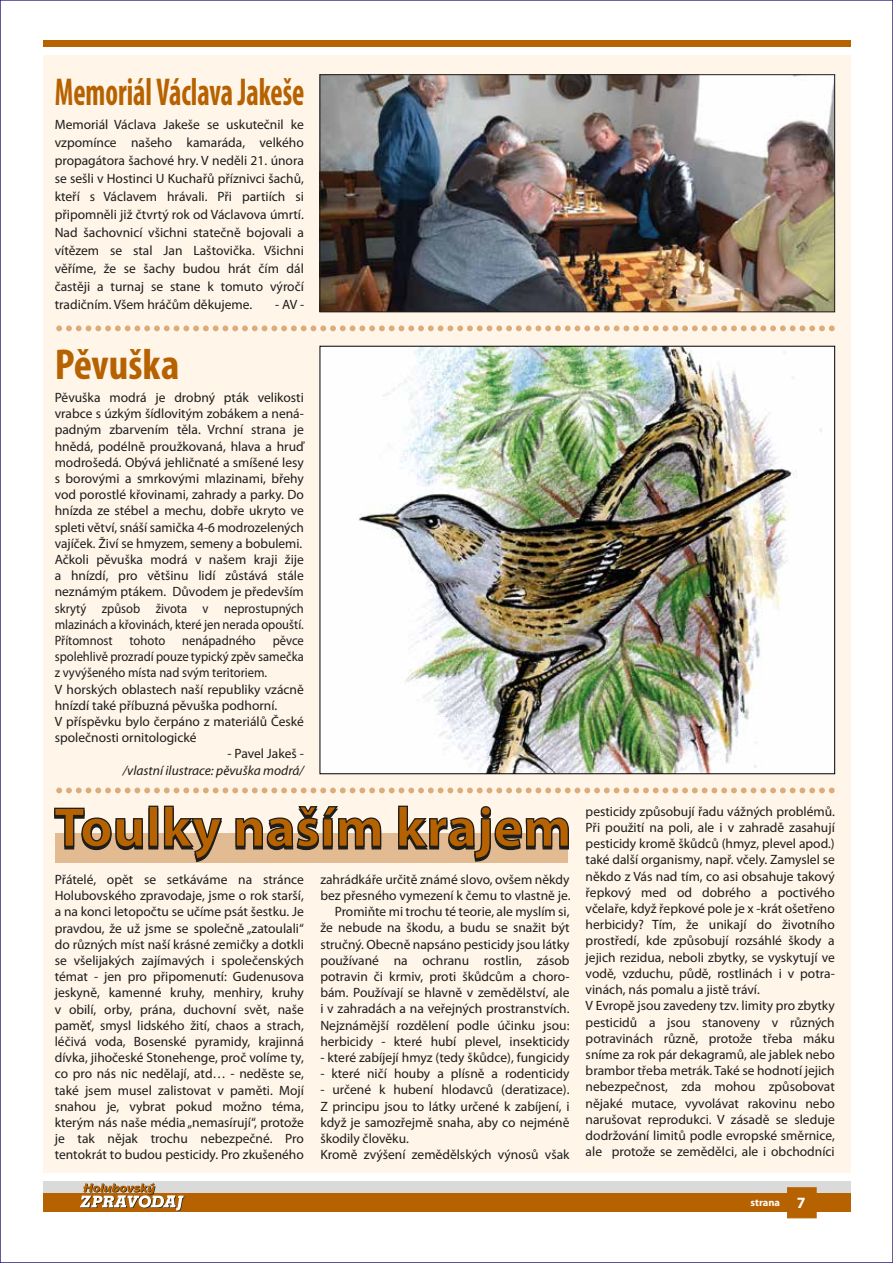
<style>
.page{position:relative;width:893px;height:1263px;background:#fff}
.page>*{position:absolute;margin:0;border:0;box-sizing:border-box;transform-origin:0 0}
.t1{font:700 condensed 43.5px "Myriad Pro";color:#b66200}
.t2{font:700 condensed 39px "Myriad Pro";color:#b66200;scale:.75 1}
.t3{font:13.5px/16.2px "Myriad Pro";color:#1d1d1b}
.t4{font:italic 13.5px "Myriad Pro";color:#1d1d1b}
.t5{font:700 10.5px "Myriad Pro";color:#fff}
.s1{font-size:15.75px}
</style>
<div class="page">
<div style="left:43px;top:55px;width:807px;height:1117px;background:#fff5e9"></div>
<svg style="left:56px;top:325px;width:779px;height:6px"></svg>
<svg style="left:56px;top:787px;width:779px;height:6px"></svg>
<div style="left:43px;top:1181px;width:807px;height:15px;background:#dadada"></div>
<div style="left:43px;top:1193px;width:807px;height:19px;background:#b66200"></div>
<svg style="left:787px;top:1187px;width:30px;height:31px"></svg>
<svg style="left:80px;top:1183px;width:104px;height:28px"></svg>
<div style="left:43px;top:40px;width:807px;height:6px;background:#b66200"></div>
<img style="left:321px;top:76px;width:512px;height:234px">
<div style="left:319px;top:74px;width:516px;height:238px;border:1px solid #1d1d1b"></div>
<img style="left:321px;top:348px;width:512px;height:424px">
<div style="left:56px;top:834px;width:512px;height:29px;background:#e3bb92"></div>
<div style="left:148px;top:808px;width:10px;height:41px;background:#1d1d1b"></div>
<svg style="left:54px;top:807px;width:90px;height:44px"></svg>
<div style="left:148px;top:806px;width:10px;height:41px;background:#b66200;border:1px solid #1d1d1b"></div>
<svg style="left:163px;top:805px;width:60px;height:57px"></svg>
<svg style="left:235px;top:806px;width:147px;height:45px"></svg>
<svg style="left:397px;top:805px;width:172px;height:57px"></svg>
<h2 class="t2" style="left:55px;top:68px;width:334px">Memoriál Václava Jakeše</h2>
<p class="t3" style="left:55px;top:115px;width:251px;line-height:18px;text-align:justify">Memoriál Václava Jakeše se uskutečnil ke vzpomínce našeho kamaráda, velkého propagátora šachové hry. V neděli 21. února se sešli v Hostinci U Kuchařů příznivci šachů, kteří s Václavem hrávali. Při partiích si připomněli již čtvrtý rok od Václavova úmrtí.<br>Nad šachovnicí všichni statečně bojovali a vítězem se stal Jan Laštovička. Všichni věříme, že se šachy budou hrát čím dál častěji a turnaj se stane k tomuto výročí tradičním. Všem hráčům děkujeme.</p>
<p class="t3" style="left:275px;top:296px;width:31px">- AV -</p>
<h1 class="t1" style="left:55px;top:337px;width:126px">Pěvuška</h1>
<p class="t3" style="left:55px;top:389px;width:251px">Pěvuška modrá je drobný pták velikosti vrabce s úzkým šídlovitým zobákem a nená&shy;padným zbarvením těla. Vrchní strana je hnědá, podélně proužkovaná, hlava a hruď modrošedá. Obývá jehličnaté a smíšené lesy s borovými a smrkovými mlazinami, břehy vod porostlé křovinami, zahrady a parky. Do hnízda ze stébel a mechu, dobře ukryto ve spleti větví, snáší samička 4-6 modrozelených vajíček. Živí se hmyzem, semeny a bobulemi.<br>Ačkoli pěvuška modrá v našem kraji žije a hnízdí, pro většinu lidí zůstává stále neznámým ptákem. Důvodem je především skrytý způsob života v neprostupných mlazinách a křovinách, které jen nerada opouští.<br>Přítomnost tohoto nenápadného pěvce spolehlivě prozradí pouze typický zpěv samečka z vyvýšeného místa nad svým teritoriem.<br>V horských oblastech naší republiky vzácně hnízdí také příbuzná pěvuška podhorní.<br>V příspěvku bylo čerpáno z materiálů České společnosti ornitologické</p>
<p class="t3" style="left:228px;top:745px;width:78px">- Pavel Jakeš -</p>
<p class="t4" style="left:123px;top:762px;width:183px">/vlastní ilustrace: pěvuška modrá/</p>
<p class="t3" style="left:55px;top:871px;width:251px;text-align:justify">Přátelé, opět se setkáváme na stránce Holubovského zpravodaje, jsme o rok starší, a na konci letopočtu se učíme psát šestku. Je pravdou, že už jsme se společně „zatoulali“ do různých míst naší krásné zemičky a dotkli se všelijakých zajímavých i společenských témat - jen pro připomenutí: Gudenusova jeskyně, kamenné kruhy, menhiry, kruhy v obilí, orby, prána, duchovní svět, naše paměť, smysl lidského žití, chaos a strach, léčivá voda, Bosenské pyramidy, krajinná dívka, jihočeské Stonehenge, proč volíme ty, co pro nás nic nedělají, atd… - neděste se, také jsem musel zalistovat v paměti. Mojí snahou je, vybrat pokud možno téma, kterým nás naše média „nemasírují“, protože je tak nějak trochu nebezpečné. Pro tentokrát to budou pesticidy. Pro zkušeného</p>
<p class="t3" style="left:320px;top:871px;width:252px;text-align:right">zahrádkáře určitě známé slovo, ovšem někdy bez přesného vymezení k čemu to vlastně je.<br>Promiňte mi trochu té teorie, ale myslím si, že nebude na škodu, a budu se snažit být stručný. Obecně napsáno pesticidy jsou látky používané na ochranu rostlin, zásob potravin či krmiv, proti škůdcům a choro&shy;bám. Používají se hlavně v zemědělství, ale i v zahradách a na veřejných prostranstvích.<br>Nejznámější rozdělení podle účinku jsou: herbicidy - které hubí plevel, insekticidy</p>
<p class="t3" style="left:320px;top:1049px;width:251px">- které zabíjejí hmyz (tedy škůdce), fungicidy</p>
<p class="t3" style="left:320px;top:1065px;width:251px">- které ničí houby a plísně a rodenticidy</p>
<p class="t3" style="left:320px;top:1081px;width:251px">- určené k hubení hlodavců (deratizace).<br>Z principu jsou to látky určené k zabíjení, i když je samozřejmě snaha, aby co nejméně škodily člověku.<br>Kromě zvýšení zemědělských výnosů však</p>
<p class="t3" style="left:586px;top:803px;width:251px">pesticidy způsobují řadu vážných problémů.<br>Při použití na poli, ale i v zahradě zasahují pesticidy kromě škůdců (hmyz, plevel apod.) také další organismy, např. včely. Zamyslel se někdo z Vás nad tím, co asi obsahuje takový řepkový med od dobrého a poctivého včelaře, když řepkové pole je x -krát ošetřeno herbicidy? Tím, že unikají do životního prostředí, kde způsobují rozsáhlé škody a jejich rezidua, neboli zbytky, se vyskytují ve vodě, vzduchu, půdě, rostlinách i v potra&shy;vinách, nás pomalu a jistě tráví.<br>V Evropě jsou zavedeny tzv. limity pro zbytky pesticidů a jsou stanoveny v různých potravinách různě, protože třeba máku sníme za rok pár dekagramů, ale jablek nebo brambor třeba metrák. Také se hodnotí jejich nebezpečnost, zda mohou způsobovat nějaké mutace, vyvolávat rakovinu nebo narušovat reprodukci. V zásadě se sleduje dodržování limitů podle evropské směrnice, ale protože se zemědělci, ale i obchodníci</p>
<p class="t5" style="left:751px;top:1195px;width:57px">strana <span class="s1">7</span></p>
</div>
